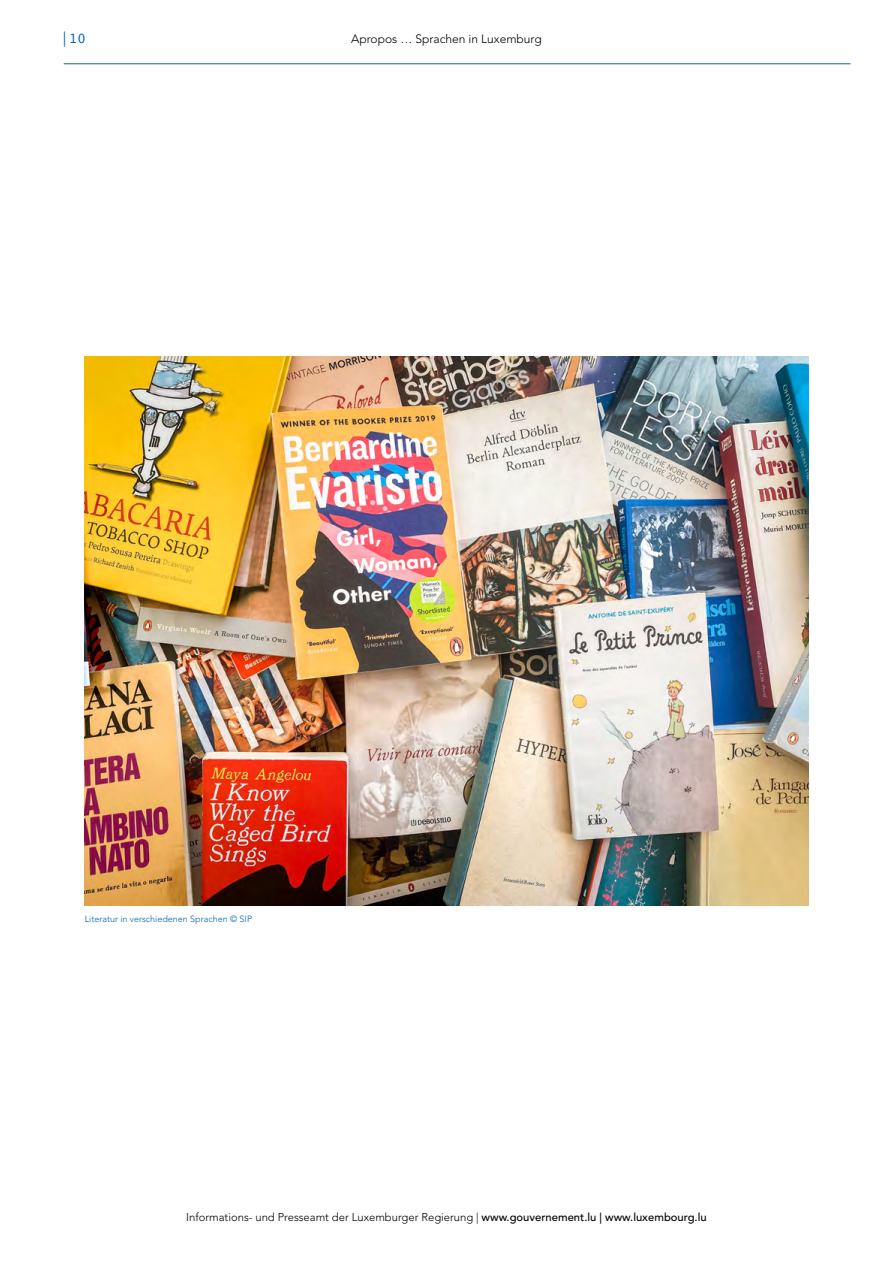
<style>
.page{position:relative;width:893px;height:1263px;background:#fff}
.page>*{position:absolute;margin:0;border:0;box-sizing:border-box;transform-origin:0 0}
.t1{font:15px "Courier";color:#0065b1}
.t2{font:300 12px "Avenir LT Std";color:#000}
.t3{font:300 11.25px "Avenir LT Std";color:#000}
.t4{font:300 9px "Avenir LT Std";color:#0065b1}
.s1{font-weight:500}
</style>
<div class="page">
<hr style="left:64px;top:64px;width:786px;height:1px;background:#0065b1">
<img style="left:85px;top:357px;width:723px;height:549px">
<h1 class="t1" style="left:60px;top:27px;width:28px">|10</h1>
<p class="t2" style="left:351px;top:32px;width:192px">Apropos … Sprachen in Luxemburg</p>
<p class="t4" style="left:85px;top:914px;width:169px">Literatur in verschiedenen Sprachen © SIP</p>
<p class="t3" style="left:186px;top:1210px;width:522px">Informations- und Presseamt der Luxemburger Regierung | <span class="s1">www.gouvernement.lu | www.luxembourg.lu</span></p>
</div>
